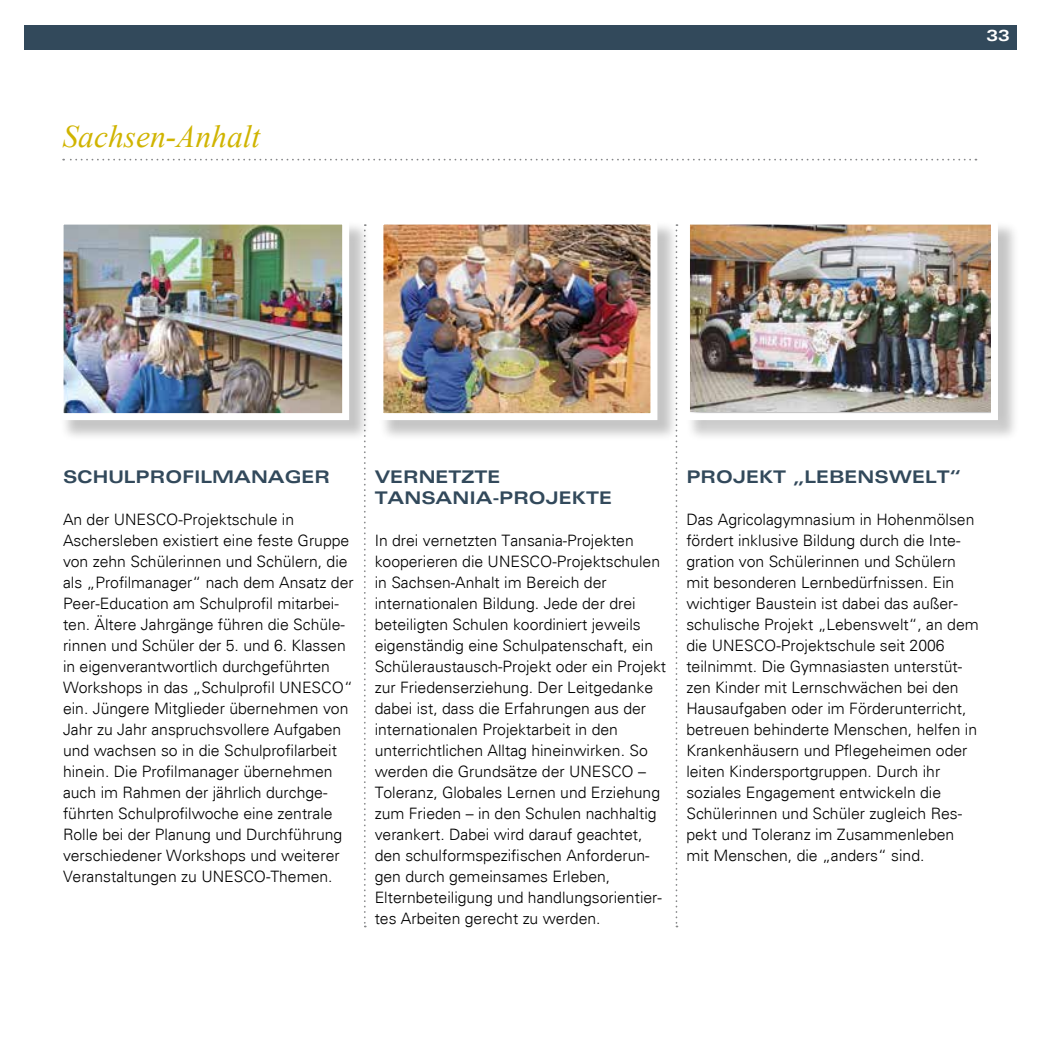
<style>
.page{position:relative;width:1042px;height:1042px;background:#fff}
.page>*{position:absolute;margin:0;border:0;box-sizing:border-box;transform-origin:0 0}
.t1{font:italic 31.5px "Times New Roman";color:#d0b400}
.t2{font:700 expanded 17.5px/21px "Univers";color:#32495b}
.t3{font:300 15.75px/21px "Univers";color:#000}
.t4{font:700 expanded 15.75px "Univers";color:#fff}
</style>
<div class="page">
<div style="left:25px;top:25px;width:992px;height:25px;background:#32495b"></div>
<svg style="left:675px;top:442px;width:2px;height:485px"></svg>
<svg style="left:364px;top:442px;width:2px;height:485px"></svg>
<svg style="left:63px;top:159px;width:913px;height:1px"></svg>
<div style="left:379px;top:220px;width:300px;height:222px;background:#000;opacity:.23"></div>
<img style="left:384px;top:226px;width:265px;height:186px">
<div style="left:376px;top:218px;width:281px;height:202px;border:7px solid #fff"></div>
<div style="left:685px;top:220px;width:334px;height:222px;background:#000;opacity:.23"></div>
<img style="left:691px;top:226px;width:299px;height:185px">
<div style="left:683px;top:218px;width:315px;height:202px;border:7px solid #fff"></div>
<div style="left:59px;top:220px;width:312px;height:222px;background:#000;opacity:.23"></div>
<img style="left:65px;top:226px;width:276px;height:186px">
<div style="left:57px;top:218px;width:292px;height:202px;border:7px solid #fff"></div>
<h1 class="t1" style="left:62px;top:115px;width:199px">Sachsen-Anhalt</h1>
<p class="t4" style="left:986px;top:27px;width:25px">33</p>
<p class="t2" style="left:63px;top:466px;width:269px">SCHULPROFILMANAGER</p>
<p class="t3" style="left:63px;top:509px;width:292px">An der UNESCO-Projektschule in Aschersleben existiert eine feste Gruppe von zehn Schülerinnen und Schülern, die als „Profilmanager“ nach dem Ansatz der Peer-Education am Schulprofil mitarbei&shy;ten. Ältere Jahrgänge führen die Schüle&shy;rinnen und Schüler der 5. und 6. Klassen in eigenverantwortlich durchgeführten Workshops in das „Schulprofil UNESCO“ ein. Jüngere Mitglieder übernehmen von Jahr zu Jahr anspruchsvollere Aufgaben und wachsen so in die Schulprofilarbeit hinein. Die Profilmanager übernehmen auch im Rahmen der jährlich durchge&shy;führten Schulprofilwoche eine zentrale Rolle bei der Planung und Durchführung verschiedener Workshops und weiterer Veranstaltungen zu UNESCO-Themen.</p>
<p class="t2" style="left:375px;top:466px;width:239px">VERNETZTE<br>TANSANIA-PROJEKTE</p>
<p class="t3" style="left:375px;top:530px;width:293px">In drei vernetzten Tansania-Projekten kooperieren die UNESCO-Projektschulen in Sachsen-Anhalt im Bereich der internationalen Bildung. Jede der drei beteiligten Schulen koordiniert jeweils eigenständig eine Schulpatenschaft, ein Schüleraustausch-Projekt oder ein Projekt zur Friedenserziehung. Der Leitgedanke dabei ist, dass die Erfahrungen aus der internationalen Projektarbeit in den unterrichtlichen Alltag hineinwirken. So werden die Grundsätze der UNESCO – Toleranz, Globales Lernen und Erziehung zum Frieden – in den Schulen nachhaltig verankert. Dabei wird darauf geachtet, den schulformspezifischen Anforderun&shy;gen durch gemeinsames Erleben, Elternbeteiligung und handlungsorientier&shy;tes Arbeiten gerecht zu werden.</p>
<p class="t2" style="left:686px;top:466px;width:276px">PROJEKT „LEBENSWELT“</p>
<p class="t3" style="left:686px;top:509px;width:294px">Das Agricolagymnasium in Hohenmölsen fördert inklusive Bildung durch die Inte&shy;gration von Schülerinnen und Schülern mit besonderen Lernbedürfnissen. Ein wichtiger Baustein ist dabei das außer&shy;schulische Projekt „Lebenswelt“, an dem die UNESCO-Projektschule seit 2006 teilnimmt. Die Gymnasiasten unterstüt&shy;zen Kinder mit Lernschwächen bei den Hausaufgaben oder im Förderunterricht, betreuen behinderte Menschen, helfen in Krankenhäusern und Pflegeheimen oder leiten Kindersportgruppen. Durch ihr soziales Engagement entwickeln die Schülerinnen und Schüler zugleich Res&shy;pekt und Toleranz im Zusammenleben mit Menschen, die „anders“ sind.</p>
</div>
